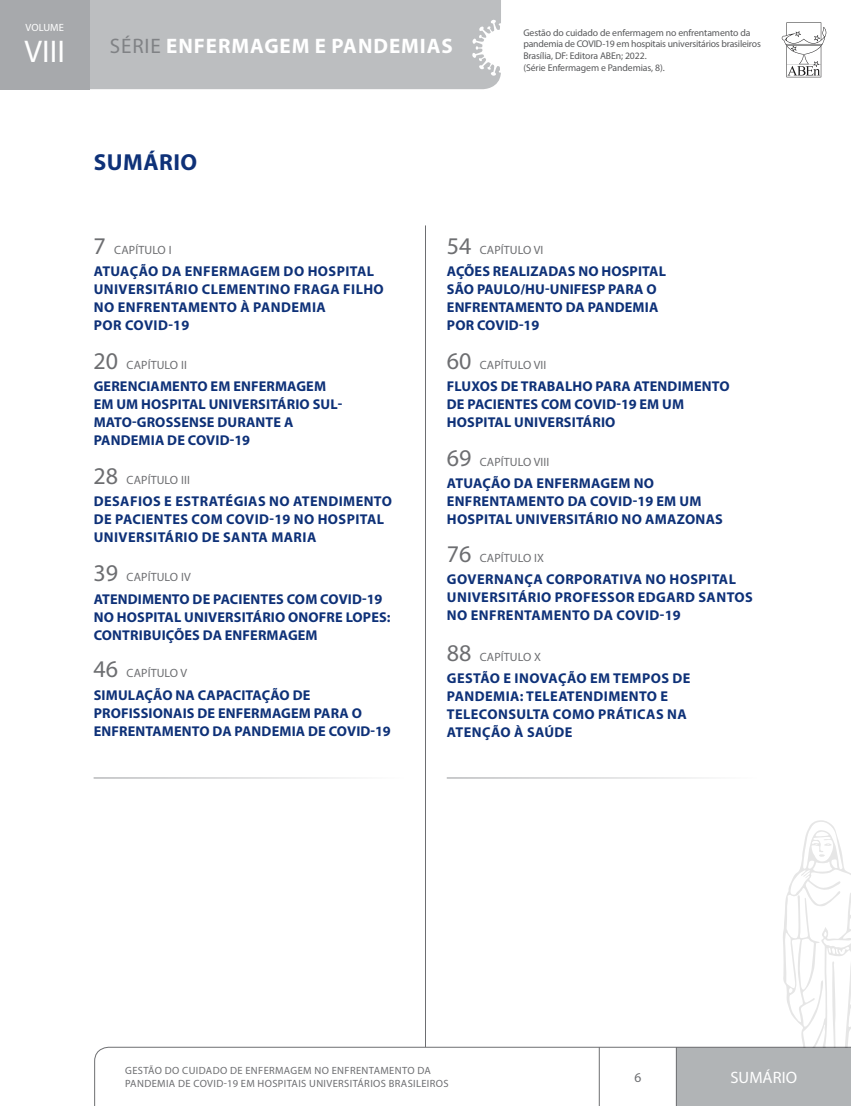
<style>
.page{position:relative;width:851px;height:1106px;background:#fff}
.page>*{position:absolute;margin:0;border:0;box-sizing:border-box;transform-origin:0 0}
.t1{font:31.5px "Myriad Pro";color:#fff}
.t2{font:700 23.25px "Myriad Pro";letter-spacing:.02em;color:#0e3178}
.t3{font:700 21px "Myriad Pro";letter-spacing:.045em;color:#fff}
.t4{font:16.5px "Myriad Pro";letter-spacing:.005em;color:#fff}
.t5{font:700 14.25px/18px "Myriad Pro";letter-spacing:.01em;color:#0e3178}
.t6{font:700 14.25px/18px "Myriad Pro";letter-spacing:.03em;color:#0e3178}
.t7{font:13.5px "Myriad Pro";color:#6d6e71}
.t8{font:12px "Myriad Pro";letter-spacing:.01em;color:#6d6e71}
.t9{font:10.5px/12.6px "Myriad Pro";letter-spacing:.035em;color:#6d6e71}
.t10{font:10.5px "Myriad Pro";letter-spacing:.005em;color:#fff}
.t11{font:9.75px/11.7px "Myriad Pro";letter-spacing:-.01em;color:#58595b}
.s1{font-weight:400;color:#808285}
.s2{font-size:24px}
</style>
<div class="page">
<svg style="left:94px;top:1046px;width:756px;height:60px"></svg>
<svg style="left:782px;top:820px;width:68px;height:227px"></svg>
<div style="left:89px;top:0;width:412px;height:89px;background:#bcbec0"></div>
<svg style="left:781px;top:22px;width:45px;height:55px"></svg>
<div style="left:0;top:0;width:89px;height:89px;background:#a7a9ac"></div>
<hr style="left:425px;top:225px;width:1px;height:822px;background:#6d6e71">
<hr style="left:94px;top:777px;width:310px;height:1px;background:#939598">
<hr style="left:446px;top:777px;width:311px;height:1px;background:#939598">
<p class="t10" style="left:25px;top:21px;width:40px">VOLUME</p>
<h1 class="t1" style="left:24px;top:32px;width:42px">VIII</h1>
<h3 class="t3" style="left:110px;top:34px;width:344px"><span class="s1">SÉRIE</span> ENFERMAGEM E PANDEMIAS</h3>
<p class="t11" style="left:523px;top:26px;width:239px">Gestão do cuidado de enfermagem no enfrentamento da pandemia de COVID-19 em hospitais universitários brasileiros Brasília, DF: Editora ABEn; 2022.<br>(Série Enfermagem e Pandemias, 8).</p>
<h2 class="t2" style="left:94px;top:149px;width:105px">SUMÁRIO</h2>
<p class="t8" style="left:94px;top:242px;width:79px"><span class="s2">7</span> CAPÍTULO I</p>
<p class="t6" style="left:94px;top:262px;width:291px">ATUAÇÃO DA ENFERMAGEM DO HOSPITAL<br>UNIVERSITÁRIO CLEMENTINO FRAGA FILHO<br>NO ENFRENTAMENTO À PANDEMIA<br>POR COVID-19</p>
<p class="t8" style="left:94px;top:357px;width:95px"><span class="s2">20</span> CAPÍTULO II</p>
<p class="t5" style="left:94px;top:377px;width:250px">GERENCIAMENTO EM ENFERMAGEM<br>EM UM HOSPITAL UNIVERSITÁRIO SUL-<br>MATO-GROSSENSE DURANTE A<br>PANDEMIA DE COVID-19</p>
<p class="t8" style="left:94px;top:473px;width:98px"><span class="s2">28</span> CAPÍTULO III</p>
<p class="t6" style="left:94px;top:493px;width:300px">DESAFIOS E ESTRATÉGIAS NO ATENDIMENTO<br>DE PACIENTES COM COVID-19 NO HOSPITAL<br>UNIVERSITÁRIO DE SANTA MARIA</p>
<p class="t8" style="left:94px;top:570px;width:99px"><span class="s2">39</span> CAPÍTULO IV</p>
<p class="t5" style="left:94px;top:590px;width:298px">ATENDIMENTO DE PACIENTES COM COVID-19<br>NO HOSPITAL UNIVERSITÁRIO ONOFRE LOPES:<br>CONTRIBUIÇÕES DA ENFERMAGEM</p>
<p class="t8" style="left:94px;top:666px;width:95px"><span class="s2">46</span> CAPÍTULO V</p>
<p class="t5" style="left:94px;top:686px;width:298px">SIMULAÇÃO NA CAPACITAÇÃO DE<br>PROFISSIONAIS DE ENFERMAGEM PARA O<br>ENFRENTAMENTO DA PANDEMIA DE COVID-19</p>
<p class="t8" style="left:446px;top:242px;width:98px"><span class="s2">54</span> CAPÍTULO VI</p>
<p class="t5" style="left:447px;top:262px;width:220px">AÇÕES REALIZADAS NO HOSPITAL<br>SÃO PAULO/HU-UNIFESP PARA O<br>ENFRENTAMENTO DA PANDEMIA<br>POR COVID-19</p>
<p class="t8" style="left:446px;top:357px;width:101px"><span class="s2">60</span> CAPÍTULO VII</p>
<p class="t5" style="left:447px;top:377px;width:284px">FLUXOS DE TRABALHO PARA ATENDIMENTO<br>DE PACIENTES COM COVID-19 EM UM<br>HOSPITAL UNIVERSITÁRIO</p>
<p class="t8" style="left:446px;top:455px;width:104px"><span class="s2">69</span> CAPÍTULO VIII</p>
<p class="t5" style="left:447px;top:475px;width:277px">ATUAÇÃO DA ENFERMAGEM NO<br>ENFRENTAMENTO DA COVID-19 EM UM<br>HOSPITAL UNIVERSITÁRIO NO AMAZONAS</p>
<p class="t8" style="left:446px;top:550px;width:99px"><span class="s2">76</span> CAPÍTULO IX</p>
<p class="t6" style="left:447px;top:570px;width:307px">GOVERNANÇA CORPORATIVA NO HOSPITAL<br>UNIVERSITÁRIO PROFESSOR EDGARD SANTOS<br>NO ENFRENTAMENTO DA COVID-19</p>
<p class="t8" style="left:446px;top:649px;width:96px"><span class="s2">88</span> CAPÍTULO X</p>
<p class="t6" style="left:447px;top:669px;width:245px">GESTÃO E INOVAÇÃO EM TEMPOS DE<br>PANDEMIA: TELEATENDIMENTO E<br>TELECONSULTA COMO PRÁTICAS NA<br>ATENÇÃO À SAÚDE</p>
<p class="t9" style="left:125px;top:1064px;width:325px">GESTÃO DO CUIDADO DE ENFERMAGEM NO ENFRENTAMENTO DA<br>PANDEMIA DE COVID-19 EM HOSPITAIS UNIVERSITÁRIOS BRASILEIROS</p>
<p class="t4" style="left:730px;top:1067px;width:68px">SUMÁRIO</p>
<p class="t7" style="left:634px;top:1068px;width:8px">6</p>
</div>
